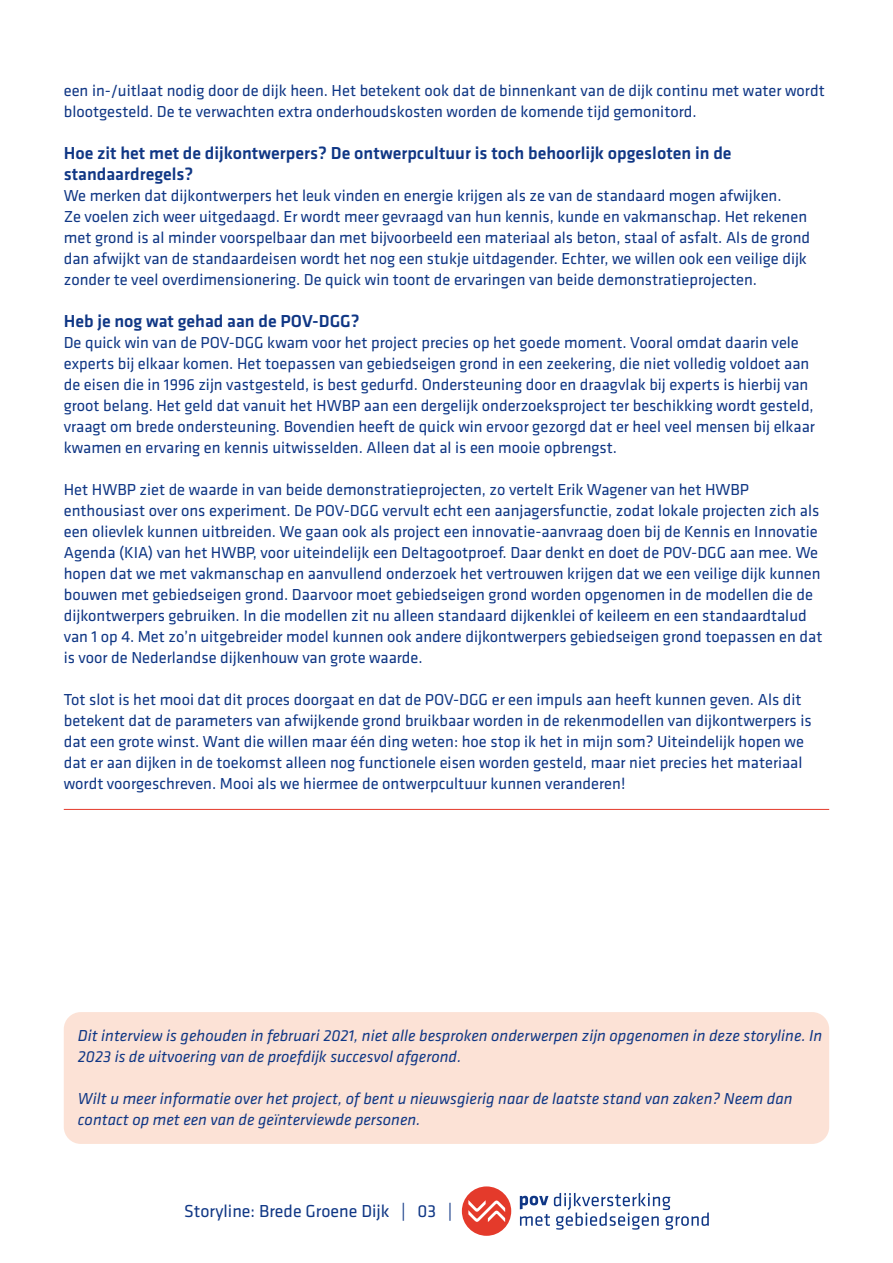
<style>
.page{position:relative;width:893px;height:1263px;background:#fff}
.page>*{position:absolute;margin:0;border:0;box-sizing:border-box;transform-origin:0 0}
.t1{font:500 18px/21px "Klavika";color:#103785}
.t2{font:18px "Klavika";color:#103785}
.t3{font:16.5px/21px "Klavika";color:#103785}
.t4{font:italic 16.5px/21px "Klavika";color:#103785}
</style>
<div class="page">
<div style="left:64px;top:1012px;width:765px;height:132px;background:#fce2d6;border-radius:17px"></div>
<svg style="left:520px;top:1193px;width:189px;height:37px"></svg>
<div style="left:462px;top:1186px;width:49px;height:50px;background:#e43a2b;border-radius:50%"></div>
<svg style="left:468px;top:1200px;width:37px;height:22px"></svg>
<hr style="left:64px;top:809px;width:765px;height:1px;background:#e43a2b">
<p class="t3" style="left:64px;top:80px;width:762px">een in-/uitlaat nodig door de dijk heen. Het betekent ook dat de binnenkant van de dijk continu met water wordt blootgesteld. De te verwachten extra onderhoudskosten worden de komende tijd gemonitord.</p>
<p class="t1" style="left:64px;top:142px;width:669px">Hoe zit het met de dijkontwerpers? De ontwerpcultuur is toch behoorlijk opgesloten in de standaardregels?</p>
<p class="t3" style="left:64px;top:185px;width:748px">We merken dat dijkontwerpers het leuk vinden en energie krijgen als ze van de standaard mogen afwijken.<br>Ze voelen zich weer uitgedaagd. Er wordt meer gevraagd van hun kennis, kunde en vakmanschap. Het rekenen met grond is al minder voorspelbaar dan met bijvoorbeeld een materiaal als beton, staal of asfalt. Als de grond dan afwijkt van de standaardeisen wordt het nog een stukje uitdagender. Echter, we willen ook een veilige dijk zonder te veel overdimensionering. De quick win toont de ervaringen van beide demonstratieprojecten.</p>
<p class="t1" style="left:64px;top:310px;width:297px">Heb je nog wat gehad aan de POV-DGG?</p>
<p class="t3" style="left:64px;top:332px;width:753px">De quick win van de POV-DGG kwam voor het project precies op het goede moment. Vooral omdat daarin vele experts bij elkaar komen. Het toepassen van gebiedseigen grond in een zeekering, die niet volledig voldoet aan de eisen die in 1996 zijn vastgesteld, is best gedurfd. Ondersteuning door en draagvlak bij experts is hierbij van groot belang. Het geld dat vanuit het HWBP aan een dergelijk onderzoeksproject ter beschikking wordt gesteld, vraagt om brede ondersteuning. Bovendien heeft de quick win ervoor gezorgd dat er heel veel mensen bij elkaar kwamen en ervaring en kennis uitwisselden. Alleen dat al is een mooie opbrengst.</p>
<p class="t3" style="left:64px;top:479px;width:760px">Het HWBP ziet de waarde in van beide demonstratieprojecten, zo vertelt Erik Wagener van het HWBP enthousiast over ons experiment. De POV-DGG vervult echt een aanjagersfunctie, zodat lokale projecten zich als een olievlek kunnen uitbreiden. We gaan ook als project een innovatie-aanvraag doen bij de Kennis en Innovatie Agenda (KIA) van het HWBP, voor uiteindelijk een Deltagootproef. Daar denkt en doet de POV-DGG aan mee. We hopen dat we met vakmanschap en aanvullend onderzoek het vertrouwen krijgen dat we een veilige dijk kunnen bouwen met gebiedseigen grond. Daarvoor moet gebiedseigen grond worden opgenomen in de modellen die de dijkontwerpers gebruiken. In die modellen zit nu alleen standaard dijkenklei of keileem en een standaardtalud van 1 op 4. Met zo’n uitgebreider model kunnen ook andere dijkontwerpers gebiedseigen grond toepassen en dat is voor de Nederlandse dijkenhouw van grote waarde.</p>
<p class="t3" style="left:64px;top:689px;width:749px">Tot slot is het mooi dat dit proces doorgaat en dat de POV-DGG er een impuls aan heeft kunnen geven. Als dit betekent dat de parameters van afwijkende grond bruikbaar worden in de rekenmodellen van dijkontwerpers is dat een grote winst. Want die willen maar één ding weten: hoe stop ik het in mijn som? Uiteindelijk hopen we dat er aan dijken in de toekomst alleen nog functionele eisen worden gesteld, maar niet precies het materiaal wordt voorgeschreven. Mooi als we hiermee de ontwerpcultuur kunnen veranderen!</p>
<p class="t4" style="left:78px;top:1025px;width:746px">Dit interview is gehouden in februari 2021, niet alle besproken onderwerpen zijn opgenomen in deze storyline. In<br>2023 is de uitvoering van de proefdijk succesvol afgerond.</p>
<p class="t4" style="left:78px;top:1088px;width:716px">Wilt u meer informatie over het project, of bent u nieuwsgierig naar de laatste stand van zaken? Neem dan contact op met een van de geïnterviewde personen.</p>
<p class="t2" style="left:184px;top:1199px;width:270px">Storyline: Brede Groene Dijk | 03 |</p>
</div>
